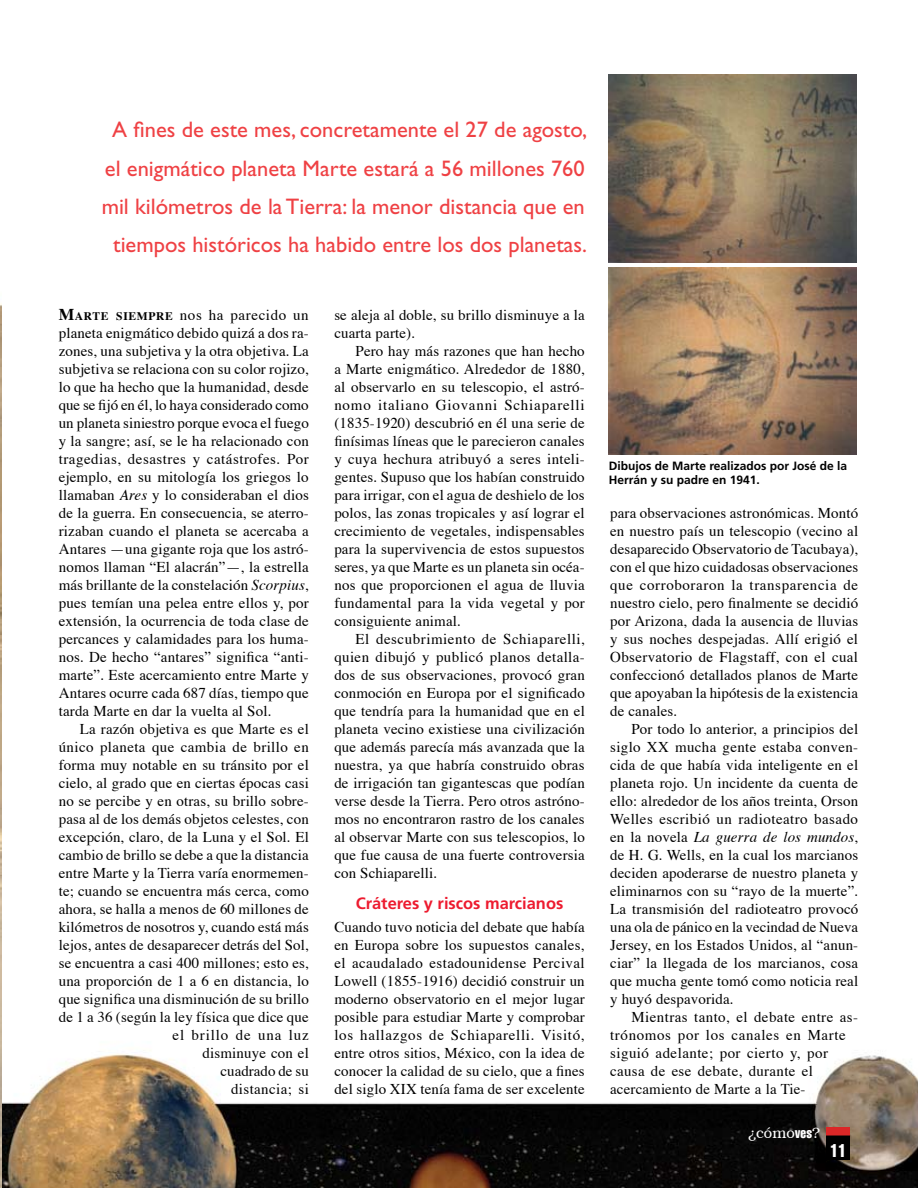
<style>
.page{position:relative;width:918px;height:1188px;background:#fff}
.page>*{position:absolute;margin:0;border:0;box-sizing:border-box;transform-origin:0 0}
.t1{font:22.5px/38.4px "Gill Sans";color:#ef4144;text-align:center}
.t2{font:extra-condensed 18px "Helvetica";color:#fff;scale:.95 1}
.t3{font:700 16.5px "Frutiger";color:#ed1b2f}
.t4{font:15px/18px "Times";letter-spacing:.01em;color:#000;text-align:justify}
.t5{font:15px/18px "Times";letter-spacing:.03em;color:#000}
.t6{font:300 15px "Bookman";color:#fff}
.t7{font:700 12px/14.4px "Frutiger";color:#000}
.s1{font-weight:700;font-size:16.5px}
.s2{font-weight:700;font-size:11.55px}
.s3{font-style:italic}
.s4{font-family:"Helvetica";font-weight:400;font-stretch:extra-condensed;font-size:13.5px}
</style>
<div class="page">
<img style="left:1px;top:1024px;width:917px;height:164px">
<img style="left:0;top:304px;width:1px;height:884px">
<img style="left:609px;top:74px;width:248px;height:188px">
<img style="left:609px;top:267px;width:248px;height:188px">
<img style="left:827px;top:1127px;width:22px;height:33px">
<h1 class="t1" style="left:102px;top:110px;width:487px">A fines de este mes, concretamente el 27 de agosto, el enigmático planeta Marte estará a 56 millones 760 mil kilómetros de la Tierra: la menor distancia que en tiempos históricos ha habido entre los dos planetas.</h1>
<p class="t4" style="left:59px;top:304px;width:252px"><span class="s1">M</span><span class="s2">ARTE SIEMPRE</span> nos ha parecido un planeta enigmático debido quizá a dos ra&shy;zones, una subjetiva y la otra objetiva. La subjetiva se relaciona con su color rojizo, lo que ha hecho que la humanidad, desde que se fijó en él, lo haya considerado como un planeta siniestro porque evoca el fuego y la sangre; así, se le ha relacionado con tragedias, desastres y catástrofes. Por ejemplo, en su mitología los griegos lo llamaban <span class="s3">Ares</span> y lo consideraban el dios de la guerra. En consecuencia, se aterro&shy;rizaban cuando el planeta se acercaba a Antares —una gigante roja que los astró&shy;nomos llaman “El alacrán”—, la estrella más brillante de la constelación <span class="s3">Scorpius</span>, pues temían una pelea entre ellos y, por extensión, la ocurrencia de toda clase de percances y calamidades para los huma&shy;nos. De hecho “antares” significa “anti&shy;marte”. Este acercamiento entre Marte y Antares ocurre cada 687 días, tiempo que tarda Marte en dar la vuelta al Sol.</p>
<p class="t4" style="left:59px;top:718px;width:252px;text-align:right">La razón objetiva es que Marte es el único planeta que cambia de brillo en forma muy notable en su tránsito por el cielo, al grado que en ciertas épocas casi no se percibe y en otras, su brillo sobre&shy;pasa al de los demás objetos celestes, con excepción, claro, de la Luna y el Sol. El cambio de brillo se debe a que la distancia entre Marte y la Tierra varía enormemen&shy;te; cuando se encuentra más cerca, como ahora, se halla a menos de 60 millones de kilómetros de nosotros y, cuando está más lejos, antes de desaparecer detrás del Sol, se encuentra a casi 400 millones; esto es, una proporción de 1 a 6 en distancia, lo que significa una disminución de su brillo de 1 a 36 (según la ley física que dice que el brillo de una luz<br>disminuye con el<br>cuadrado de su<br>distancia; si</p>
<p class="t4" style="left:334px;top:304px;width:252px">se aleja al doble, su brillo disminuye a la cuarta parte).</p>
<p class="t4" style="left:334px;top:340px;width:252px;text-indent:21px">Pero hay más razones que han hecho a Marte enigmático. Alrededor de 1880, al observarlo en su telescopio, el astró&shy;no-mo italiano Giovanni Schiaparelli (1835-1920) descubrió en él una serie de finísimas líneas que le parecieron canales y cuya hechura atribuyó a seres inteli&shy;gentes. Supuso que los habían construido para irrigar, con el agua de deshielo de los polos, las zonas tropicales y así lograr el crecimiento de vegetales, indispensables para la supervivencia de estos supuestos seres, ya que Marte es un planeta sin océa&shy;nos que proporcionen el agua de lluvia fundamental para la vida vegetal y por consiguiente animal.</p>
<p class="t4" style="left:334px;top:628px;width:252px;text-indent:21px">El descubrimiento de Schiaparelli, quien dibujó y publicó planos detalla&shy;dos de sus observaciones, provocó gran conmoción en Europa por el significado que tendría para la humanidad que en el planeta vecino existiese una civilización que además parecía más avanzada que la nuestra, ya que habría construido obras de irrigación tan gigantescas que podían verse desde la Tierra. Pero otros astróno&shy;mos no encontraron rastro de los canales al observar Marte con sus telescopios, lo que fue causa de una fuerte controversia con Schiaparelli.</p>
<p class="t3" style="left:356px;top:894px;width:209px">Cráteres y riscos marcianos</p>
<p class="t4" style="left:334px;top:916px;width:252px">Cuando tuvo noticia del debate que había en Europa sobre los supuestos canales, el acaudalado estadounidense Percival Lowell (1855-1916) decidió construir un moderno observatorio en el mejor lugar posible para estudiar Marte y comprobar los hallazgos de Schiaparelli. Visitó, entre otros sitios, México, con la idea de conocer la calidad de su cielo, que a fines del siglo XIX tenía fama de ser excelente</p>
<p class="t7" style="left:609px;top:458px;width:240px">Dibujos de Marte realizados por José de la<br>Herrán y su padre en 1941.</p>
<p class="t4" style="left:610px;top:502px;width:250px">para observaciones astronómicas. Montó en nuestro país un telescopio (vecino al desaparecido Observatorio de Tacubaya), con el que hizo cuidadosas observaciones que corroboraron la transparencia de nuestro cielo, pero finalmente se decidió por Arizona, dada la ausencia de lluvias y sus noches despejadas. Allí erigió el Observatorio de Flagstaff, con el cual confeccionó detallados planos de Marte que apoyaban la hipótesis de la existencia de canales.</p>
<p class="t4" style="left:610px;top:718px;width:250px;text-indent:21px">Por todo lo anterior, a principios del siglo XX mucha gente estaba conven&shy;cida de que había vida inteligente en el planeta rojo. Un incidente da cuenta de ello: alrededor de los años treinta, Orson Welles escribió un radioteatro basado en la novela <span class="s3">La guerra de los mundos</span>, de H. G. Wells, en la cual los marcianos deciden apoderarse de nuestro planeta y eliminarnos con su “rayo de la muerte”.<br>La transmisión del radioteatro provocó una ola de pánico en la vecindad de Nueva Jersey, en los Estados Unidos, al “anun&shy;ciar” la llegada de los marcianos, cosa que mucha gente tomó como noticia real y huyó despavorida.</p>
<p class="t5" style="left:610px;top:1006px;width:250px;text-indent:21px">Mientras tanto, el debate entre as&shy;trónomos por los canales en Marte siguió adelante; por cierto y, por causa de ese debate, durante el acercamiento de Marte a la Tie-</p>
<p class="t6" style="left:748px;top:1124px;width:74px">¿cómo<span class="s4">ves</span>?</p>
<p class="t2" style="left:831px;top:1138px;width:18px">11</p>
<p class="t2" style="left:830px;top:1141px;width:18px">11</p>
</div>
